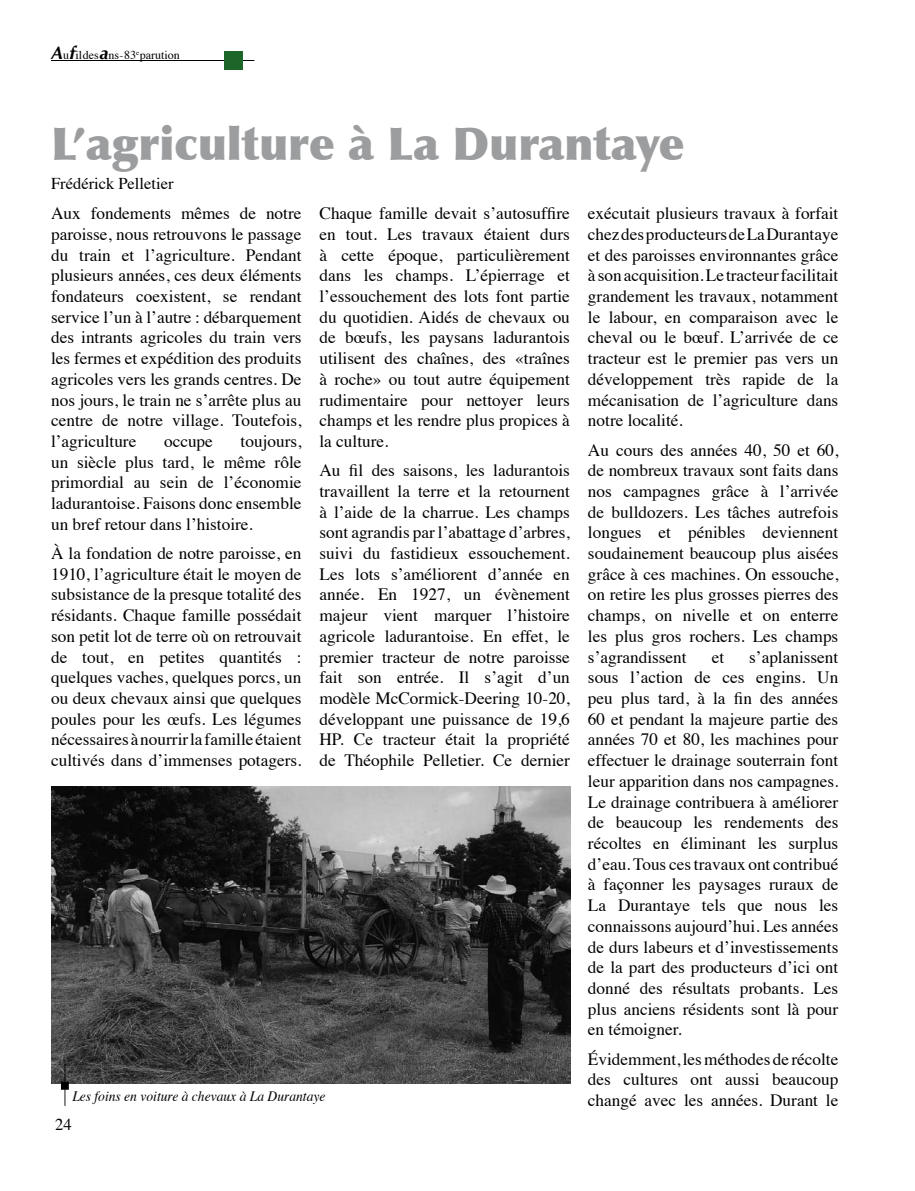
<style>
.page{position:relative;width:915px;height:1191px;background:#fff}
.page>*{position:absolute;margin:0;border:0;box-sizing:border-box;transform-origin:0 0}
.t1{font:900 45px "Optima";color:#9c9d9f}
.t2{font:17.25px/20.7px "Times";color:#000;text-align:justify}
.t3{font:16.5px "Times";color:#000}
.t4{font:italic 14.25px "Times";color:#000;scale:.95 1}
.t5{font:12px "Times";color:#000}
.s1{font-family:"Optima";font-weight:700;font-style:italic;font-size:18px}
</style>
<div class="page">
<hr style="left:51px;top:60px;width:203px;height:1px;background:#000">
<div style="left:224px;top:51px;width:18px;height:19px;background:#1b6628"></div>
<img style="left:51px;top:786px;width:519px;height:298px">
<svg style="left:61px;top:1063px;width:8px;height:43px"></svg>
<p class="t5" style="left:51px;top:44px;width:130px"><span class="s1">A</span>u <span class="s1">f</span>il des <span class="s1">a</span>ns - 83<sup>e</sup> parution</p>
<h1 class="t1" style="left:51px;top:117px;width:634px">L’agriculture à La Durantaye</h1>
<p class="t3" style="left:51px;top:168px;width:124px">Frédérick Pelletier</p>
<p class="t2" style="left:51px;top:202px;width:252px">Aux fondements mêmes de notre paroisse, nous retrouvons le passage du train et l’agriculture. Pendant plusieurs années, ces deux éléments fondateurs coexistent, se rendant service l’un à l’autre : débarquement des intrants agricoles du train vers les fermes et expédition des produits agricoles vers les grands centres. De nos jours, le train ne s’arrête plus au centre de notre village. Toutefois, l’agriculture</p>
<p class="t2" style="left:51px;top:429px;width:252px;text-indent:189px">toujours, un siècle plus tard, le même rôle primordial au sein de l’économie ladurantoise. Faisons donc ensemble un bref retour dans l’histoire.</p>
<p class="t2" style="left:51px;top:541px;width:252px">À la fondation de notre paroisse, en 1910, l’agriculture était le moyen de subsistance de la presque totalité des résidants. Chaque famille possédait son petit lot de terre où on retrouvait de tout, en petites quantités : quelques vaches, quelques porcs, un ou deux chevaux ainsi que quelques poules pour les œufs. Les légumes nécessaires à nourrir la famille étaient cultivés dans d’immenses potagers.</p>
<p class="t2" style="left:164px;top:429px;width:50px">occupe</p>
<p class="t2" style="left:319px;top:202px;width:252px">Chaque famille devait s’autosuffire en tout. Les travaux étaient durs à cette époque, particulièrement dans les champs. L’épierrage et l’essouchement des lots font partie du quotidien. Aidés de chevaux ou de bœufs, les paysans ladurantois utilisent des chaînes, des «traînes à roche» ou tout autre équipement rudimentaire pour nettoyer leurs champs et les rendre plus propices à la culture.</p>
<p class="t2" style="left:319px;top:458px;width:252px">Au fil des saisons, les ladurantois travaillent la terre et la retournent à l’aide de la charrue. Les champs sont agrandis par l’abattage d’arbres, suivi du fastidieux essouchement.<br>Les lots s’améliorent d’année en année. En 1927, un évènement majeur vient marquer l’histoire agricole ladurantoise. En effet, le premier tracteur de notre paroisse fait son entrée. Il s’agit d’un modèle McCormick-Deering 10-20, développant une puissance de 19,6<br>HP. Ce tracteur était la propriété de Théophile Pelletier. Ce dernier</p>
<p class="t4" style="left:72px;top:1084px;width:268px">Les foins en voiture à chevaux à La Durantaye</p>
<p class="t3" style="left:55px;top:1109px;width:18px">24</p>
<p class="t2" style="left:587px;top:202px;width:252px">exécutait plusieurs travaux à forfait chez des producteurs de La Durantaye et des paroisses environnantes grâce à son acquisition. Le tracteur facilitait grandement les travaux, notamment le labour, en comparaison avec le cheval ou le bœuf. L’arrivée de ce tracteur est le premier pas vers un développement très rapide de la mécanisation de l’agriculture dans notre localité.</p>
<p class="t2" style="left:587px;top:438px;width:252px">Au cours des années 40, 50 et 60, de nombreux travaux sont faits dans nos campagnes grâce à l’arrivée de bulldozers. Les tâches autrefois longues et pénibles deviennent soudainement beaucoup plus aisées grâce à ces machines. On essouche, on retire les plus grosses pierres des champs, on nivelle et on enterre les plus gros rochers. Les champs s’agrandissent</p>
<p class="t2" style="left:587px;top:645px;width:252px;text-indent:161px">s’aplanissent sous l’action de ces engins. Un peu plus tard, à la fin des années 60 et pendant la majeure partie des années 70 et 80, les machines pour effectuer le drainage souterrain font leur apparition dans nos campagnes.<br>Le drainage contribuera à améliorer de beaucoup les rendements des récoltes en éliminant les surplus d’eau. Tous ces travaux ont contribué à façonner les paysages ruraux de La Durantaye tels que nous les connaissons aujourd’hui. Les années de durs labeurs et d’investissements de la part des producteurs d’ici ont donné des résultats probants. Les plus anciens résidents sont là pour en témoigner.</p>
<p class="t2" style="left:587px;top:1047px;width:252px">Évidemment, les méthodes de récolte des cultures ont aussi beaucoup changé avec les années. Durant le</p>
<p class="t2" style="left:711px;top:645px;width:14px">et</p>
</div>
